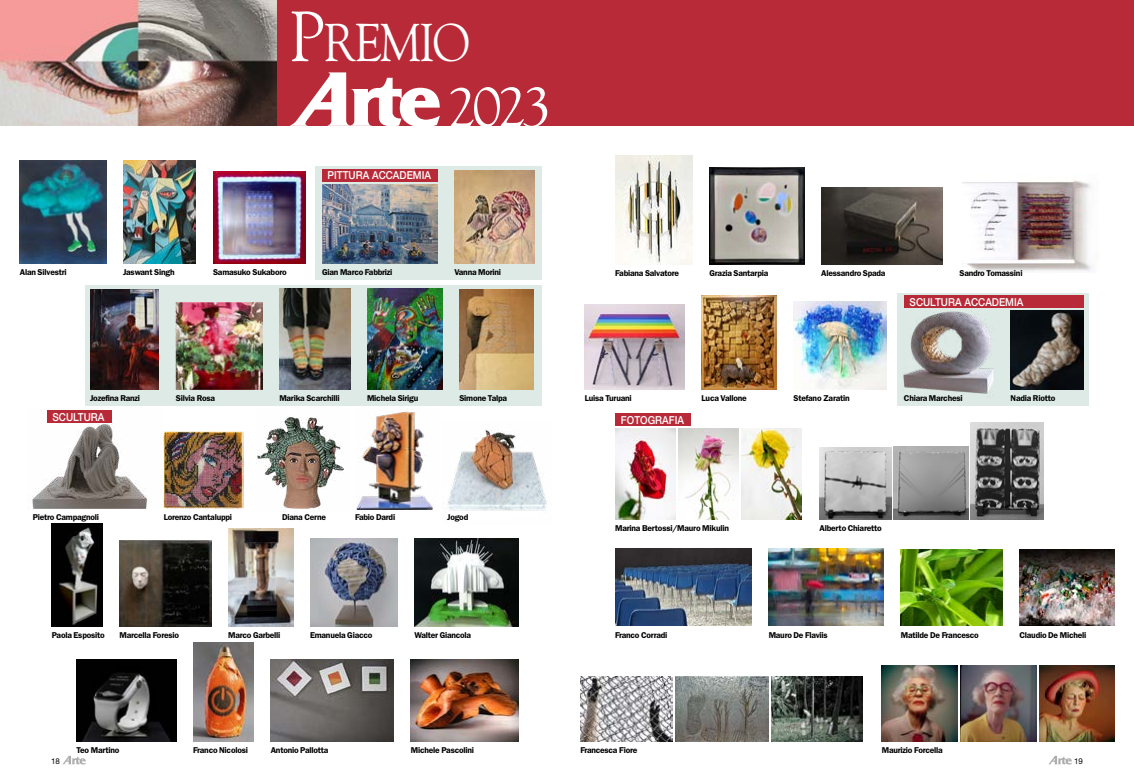
<style>
.page{position:relative;width:1134px;height:780px;background:#fff}
.page>*{position:absolute;margin:0;border:0;box-sizing:border-box;transform-origin:0 0}
.t1{font:56.3px "Goudy Std";color:#fff;scale:1.05 1}
.t2{font:52.9px "Goudy Std";letter-spacing:-.05em;color:#fff;scale:.9 1}
.t3{font:500 11px "Helvetica Neue LT Std";color:#fff;scale:.9 1}
.t4{font:600 8.5px "ITC Franklin Gothic Std";letter-spacing:-.025em;color:#000}
.t5{font:8px "Helvetica Neue LT Std";color:#000}
.s1{font-size:70.4px}
</style>
<div class="page">
<div style="left:85px;top:286px;width:456px;height:120px;background:#ddeae6"></div>
<div style="left:315px;top:166px;width:226px;height:114px;background:#ddeae6"></div>
<img style="left:213px;top:171px;width:92px;height:92px">
<img style="left:322px;top:184px;width:115px;height:79px">
<img style="left:454px;top:170px;width:81px;height:93px">
<img style="left:90px;top:289px;width:69px;height:100px">
<img style="left:52px;top:523px;width:50px;height:103px">
<img style="left:176px;top:302px;width:87px;height:87px">
<img style="left:119px;top:540px;width:92px;height:86px">
<img style="left:279px;top:289px;width:71px;height:100px">
<img style="left:228px;top:528px;width:65px;height:98px">
<img style="left:367px;top:289px;width:75px;height:100px">
<img style="left:310px;top:538px;width:87px;height:88px">
<img style="left:414px;top:538px;width:105px;height:88px">
<img style="left:459px;top:289px;width:74px;height:100px">
<img style="left:76px;top:659px;width:100px;height:82px">
<img style="left:193px;top:643px;width:61px;height:98px">
<img style="left:164px;top:431px;width:80px;height:77px">
<img style="left:271px;top:659px;width:123px;height:82px">
<img style="left:357px;top:411px;width:76px;height:98px">
<div style="left:0;top:0;width:1134px;height:125px;background:#b82a37"></div>
<img style="left:0;top:0;width:276px;height:125px">
<img style="left:123px;top:161px;width:73px;height:102px">
<img style="left:20px;top:161px;width:86px;height:102px">
<img style="left:411px;top:659px;width:108px;height:82px">
<div style="left:897px;top:293px;width:192px;height:113px;background:#ddeae6"></div>
<img style="left:709px;top:168px;width:95px;height:96px">
<img style="left:821px;top:187px;width:121px;height:77px">
<img style="left:962px;top:180px;width:130px;height:91px">
<img style="left:585px;top:304px;width:100px;height:86px">
<img style="left:702px;top:296px;width:75px;height:93px">
<img style="left:901px;top:549px;width:101px;height:76px">
<img style="left:794px;top:302px;width:93px;height:87px">
<img style="left:1019px;top:549px;width:96px;height:76px">
<img style="left:903px;top:311px;width:91px;height:87px">
<img style="left:580px;top:676px;width:92px;height:65px">
<img style="left:1010px;top:311px;width:73px;height:78px">
<img style="left:675px;top:676px;width:94px;height:65px">
<img style="left:772px;top:676px;width:91px;height:65px">
<img style="left:615px;top:428px;width:60px;height:91px">
<img style="left:678px;top:428px;width:61px;height:91px">
<img style="left:741px;top:428px;width:61px;height:91px">
<img style="left:819px;top:447px;width:72px;height:72px">
<img style="left:894px;top:446px;width:74px;height:73px">
<img style="left:971px;top:422px;width:73px;height:97px">
<img style="left:615px;top:549px;width:137px;height:76px">
<img style="left:769px;top:549px;width:115px;height:76px">
<img style="left:615px;top:155px;width:77px;height:109px">
<img style="left:882px;top:666px;width:75px;height:75px">
<img style="left:960px;top:666px;width:76px;height:75px">
<img style="left:1039px;top:666px;width:76px;height:75px">
<img style="left:448px;top:430px;width:100px;height:81px">
<img style="left:256px;top:417px;width:88px;height:95px">
<img style="left:32px;top:423px;width:115px;height:85px">
<div style="left:322px;top:169px;width:115px;height:13px;background:#b82a37"></div>
<div style="left:47px;top:410px;width:65px;height:13px;background:#b82a37"></div>
<svg style="left:290px;top:72px;width:150px;height:54px"></svg>
<div style="left:904px;top:295px;width:179px;height:13px;background:#b82a37"></div>
<div style="left:615px;top:413px;width:75px;height:13px;background:#b82a37"></div>
<svg style="left:1049px;top:755px;width:23px;height:9px"></svg>
<svg style="left:63px;top:755px;width:23px;height:9px"></svg>
<h2 class="t2" style="left:289px;top:10px;width:202px"><span class="s1">P</span>REMIO</h2>
<p class="t4" style="left:20px;top:267px;width:48px">Alan Silvestri</p>
<p class="t4" style="left:123px;top:267px;width:53px">Jaswant Singh</p>
<p class="t3" style="left:327px;top:169px;width:117px">PITTURA ACCADEMIA</p>
<h1 class="t1" style="left:447px;top:72px;width:101px">2023</h1>
<p class="t4" style="left:213px;top:267px;width:75px">Samasuko Sukaboro</p>
<p class="t4" style="left:322px;top:267px;width:72px">Gian Marco Fabbrizi</p>
<p class="t4" style="left:454px;top:267px;width:48px">Vanna Morini</p>
<p class="t4" style="left:90px;top:393px;width:51px">Jozefina Ranzi</p>
<p class="t3" style="left:52px;top:410px;width:59px">SCULTURA</p>
<p class="t4" style="left:176px;top:393px;width:41px">Silvia Rosa</p>
<p class="t4" style="left:33px;top:512px;width:68px">Pietro Campagnoli</p>
<p class="t4" style="left:164px;top:512px;width:70px">Lorenzo Cantaluppi</p>
<p class="t4" style="left:279px;top:393px;width:62px">Marika Scarchilli</p>
<p class="t4" style="left:367px;top:393px;width:53px">Michela Sirigu</p>
<p class="t4" style="left:459px;top:393px;width:49px">Simone Talpa</p>
<p class="t4" style="left:282px;top:512px;width:45px">Diana Cerne</p>
<p class="t4" style="left:355px;top:512px;width:42px">Fabio Dardi</p>
<p class="t4" style="left:447px;top:512px;width:23px">Jogod</p>
<p class="t4" style="left:615px;top:268px;width:65px">Fabiana Salvatore</p>
<p class="t4" style="left:709px;top:268px;width:60px">Grazia Santarpia</p>
<p class="t4" style="left:821px;top:268px;width:66px">Alessandro Spada</p>
<p class="t4" style="left:960px;top:267px;width:64px">Sandro Tomassini</p>
<p class="t3" style="left:909px;top:295px;width:128px">SCULTURA ACCADEMIA</p>
<p class="t4" style="left:585px;top:393px;width:49px">Luisa Turuani</p>
<p class="t4" style="left:702px;top:393px;width:47px">Luca Vallone</p>
<p class="t3" style="left:621px;top:413px;width:72px">FOTOGRAFIA</p>
<p class="t4" style="left:794px;top:393px;width:58px">Stefano Zaratin</p>
<p class="t4" style="left:904px;top:393px;width:60px">Chiara Marchesi</p>
<p class="t4" style="left:615px;top:522px;width:115px">Marina Bertossi/Mauro Mikulin</p>
<p class="t4" style="left:819px;top:522px;width:64px">Alberto Chiaretto</p>
<p class="t4" style="left:1010px;top:393px;width:46px">Nadia Riotto</p>
<p class="t4" style="left:52px;top:629px;width:54px">Paola Esposito</p>
<p class="t4" style="left:119px;top:629px;width:61px">Marcella Foresio</p>
<p class="t4" style="left:228px;top:629px;width:54px">Marco Garbelli</p>
<p class="t4" style="left:310px;top:629px;width:64px">Emanuela Giacco</p>
<p class="t4" style="left:414px;top:629px;width:58px">Walter Giancola</p>
<p class="t4" style="left:615px;top:630px;width:54px">Franco Corradi</p>
<p class="t4" style="left:769px;top:630px;width:61px">Mauro De Flaviis</p>
<p class="t4" style="left:901px;top:630px;width:79px">Matilde De Francesco</p>
<p class="t4" style="left:1019px;top:630px;width:68px">Claudio De Micheli</p>
<p class="t4" style="left:76px;top:745px;width:45px">Teo Martino</p>
<p class="t4" style="left:193px;top:745px;width:56px">Franco Nicolosi</p>
<p class="t4" style="left:271px;top:745px;width:59px">Antonio Pallotta</p>
<p class="t4" style="left:411px;top:745px;width:65px">Michele Pascolini</p>
<p class="t4" style="left:580px;top:745px;width:58px">Francesca Fiore</p>
<p class="t4" style="left:882px;top:745px;width:62px">Maurizio Forcella</p>
<p class="t5" style="left:51px;top:756px;width:10px">18</p>
<p class="t5" style="left:1074px;top:756px;width:10px">19</p>
</div>
